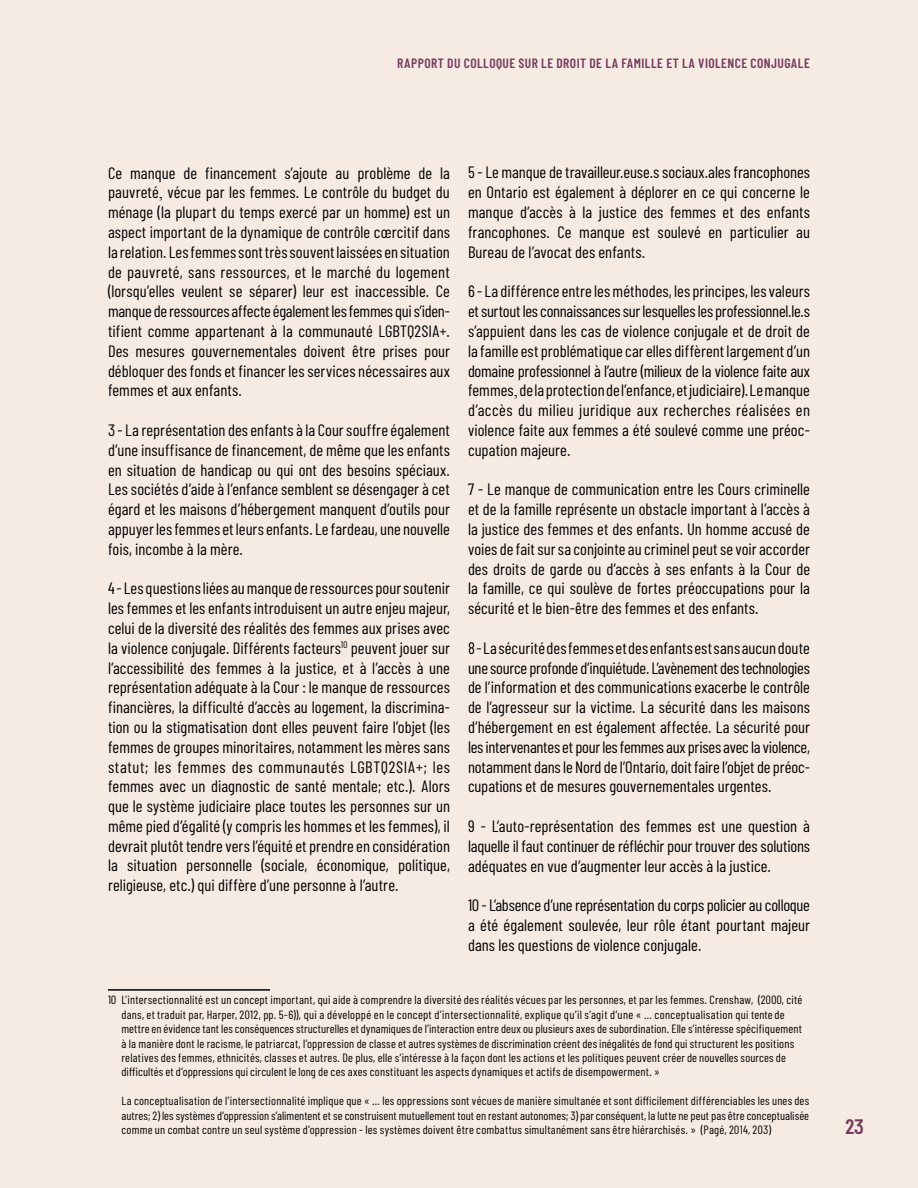
<style>
.page{position:relative;width:918px;height:1188px;background:#f6ebe3}
.page>*{position:absolute;margin:0;border:0;box-sizing:border-box;transform-origin:0 0}
.t1{font:600 21px "Barlow Condensed";color:#763b5f}
.t2{font:16.5px/19.8px "Barlow Condensed";letter-spacing:.005em;color:#000;text-align:justify}
.t3{font:600 13.5px "Barlow Condensed";letter-spacing:.035em;color:#763b5f}
.t4{font:12px/14.4px "Barlow Condensed";letter-spacing:.015em;color:#000}
.s1{font-family:"Times New Roman"}
</style>
<div class="page">
<hr style="left:108px;top:989px;width:162px;height:2px;background:#000">
<p class="t3" style="left:397px;top:54px;width:414px">RAPPORT DU COLLOQUE SUR LE DROIT DE LA FAMILLE ET LA VIOLENCE CONJUGALE</p>
<p class="t2" style="left:108px;top:162px;width:344px">Ce manque de financement s’ajoute au problème de la pauvreté<span class="s1">,</span> vécue par les femmes. Le contrôle du budget du ménage (la plupart du temps exercé par un homme) est un aspect important de la dynamique de contrôle cœrcitif dans la relation. Les femmes sont très souvent laissées en situation de pauvreté, sans ressources, et le marché du logement (lorsqu’elles veulent se séparer) leur est inaccessible. Ce manque de ressources affecte également les femmes qui s’iden&shy;tifient comme appartenant à la communauté LGBTQ2SIA+.<br>Des mesures gouvernementales doivent être prises pour débloquer des fonds et financer les services nécessaires aux femmes et aux enfants.</p>
<p class="t2" style="left:108px;top:420px;width:344px">3 - La représentation des enfants à la Cour souffre également d’une insuffisance de financement, de même que les enfants en situation de handicap ou qui ont des besoins spéciaux.<br>Les sociétés d’aide à l’enfance semblent se désengager à cet égard et les maisons d’hébergement manquent d’outils pour appuyer les femmes et leurs enfants. Le fardeau, une nouvelle fois, incombe à la mère.</p>
<p class="t2" style="left:108px;top:578px;width:344px">4 - Les questions liées au manque de ressources pour soutenir les femmes et les enfants introduisent un autre enjeu majeur, celui de la diversité des réalités des femmes aux prises avec la violence conjugale. Différents facteurs<sup>10</sup> peuvent jouer sur l’accessibilité des femmes à la justice, et à l’accès à une représentation adéquate à la Cour : le manque de ressources financières, la difficulté d’accès au logement, la discrimina&shy;tion ou la stigmatisation dont elles peuvent faire l’objet (les femmes de groupes minoritaires, notamment les mères sans statut; les femmes des communautés LGBTQ2SIA+; les femmes avec un diagnostic de santé mentale; etc.). Alors que le système judiciaire place toutes les personnes sur un même pied d’égalité (y compris les hommes et les femmes), il devrait plutôt tendre vers l’équité et prendre en considération la situation personnelle (sociale, économique, politique, religieuse, etc.) qui diffère d’une personne à l’autre.</p>
<p class="t2" style="left:468px;top:162px;width:344px">5 - Le manque de travailleur.euse.s sociaux.ales francophones en Ontario est également à déplorer en ce qui concerne le manque d’accès à la justice des femmes et des enfants francophones. Ce manque est soulevé en particulier au Bureau de l’avocat des enfants.</p>
<p class="t2" style="left:468px;top:281px;width:344px">6 - La différence entre les méthodes, les principes, les valeurs et surtout les connaissances sur lesquelles les professionnel.le.s s’appuient dans les cas de violence conjugale et de droit de la famille est problématique car elles diffèrent largement d’un domaine professionnel à l’autre (milieux de la violence faite aux femmes<span class="s1">,</span> de la protection de l’enfance, et judiciaire). Le manque d’accès du milieu juridique aux recherches réalisées en violence faite aux femmes a été soulevé comme une préoc&shy;cupation majeure.</p>
<p class="t2" style="left:468px;top:479px;width:344px">7 - Le manque de communication entre les Cours criminelle et de la famille représente un obstacle important à l’accès à la justice des femmes et des enfants. Un homme accusé de voies de fait sur sa conjointe au criminel peut se voir accorder des droits de garde ou d’accès à ses enfants à la Cour de la famille, ce qui soulève de fortes préoccupations pour la sécurité et le bien-être des femmes et des enfants.</p>
<p class="t2" style="left:468px;top:637px;width:344px">8 - La sécurité des femmes et des enfants est sans aucun doute une source profonde d’inquiétude. L’avènement des technologies de l’information et des communications exacerbe le contrôle de l’agresseur sur la victime. La sécurité dans les maisons d’hébergement en est également affectée. La sécurité pour les intervenantes et pour les femmes aux prises avec la violence, notamment dans le Nord de l’Ontario, doit faire l’objet de préoc&shy;cupations et de mesures gouvernementales urgentes.</p>
<p class="t2" style="left:468px;top:816px;width:344px">9 - L’auto-représentation des femmes est une question à laquelle il faut continuer de réfléchir pour trouver des solutions adéquates en vue d’augmenter leur accès à la justice.</p>
<p class="t2" style="left:468px;top:895px;width:344px">10 - L’absence d’une représentation du corps policier au colloque a été également soulevée, leur rôle étant pourtant majeur dans les questions de violence conjugale.</p>
<p class="t4" style="left:122px;top:993px;width:682px;text-indent:-14px">10 L’intersectionnalité est un concept important, qui aide à comprendre la diversité des réalités vécues par les personnes, et par les femmes. Crenshaw, (2000, cité dans, et traduit par, Harper, 2012, pp. 5-6)), qui a développé en le concept d’intersectionnalité, explique qu’il s’agit d’une « … conceptualisation qui tente de mettre en évidence tant les conséquences structurelles et dynamiques de l’interaction entre deux ou plusieurs axes de subordination. Elle s’intéresse spécifiquement à la manière dont le racisme, le patriarcat, l’oppression de classe et autres systèmes de discrimination créent des inégalités de fond qui structurent les positions relatives des femmes, ethnicités, classes et autres. De plus, elle s’intéresse à la façon dont les actions et les politiques peuvent créer de nouvelles sources de difficultés et d’oppressions qui circulent le long de ces axes constituant les aspects dynamiques et actifs de disempowerment. »</p>
<p class="t4" style="left:122px;top:1093px;width:689px;text-align:justify">La conceptualisation de l’intersectionnalité implique que « … les oppressions sont vécues de manière simultanée et sont difficilement différenciables les unes des autres; 2) les systèmes d’oppression s’alimentent et se construisent mutuellement tout en restant autonomes; 3) par conséquent, la lutte ne peut pas être conceptualisée comme un combat contre un seul système d’oppression - les systèmes doivent être combattus simultanément sans être hiérarchisés. » (Pagé, 2014, 203)</p>
<p class="t1" style="left:845px;top:1113px;width:20px">23</p>
</div>
